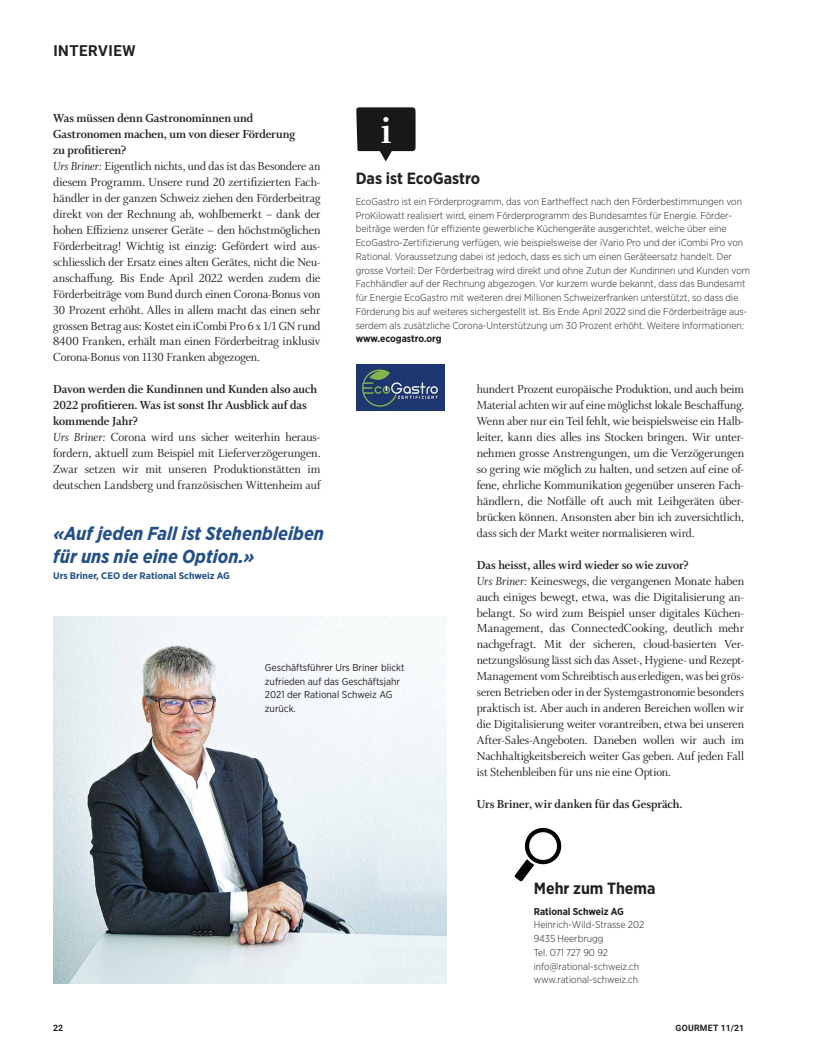
<style>
.page{position:relative;width:815px;height:1063px;background:#fff}
.page>*{position:absolute;margin:0;border:0;box-sizing:border-box;transform-origin:0 0}
.t1{font:700 40px "Whitman Display";color:#fff}
.t2{font:italic 700 18.75px/23.8px "Gotham Narrow";color:#235089}
.t3{font:700 16.25px "Gotham Narrow";color:#231f20}
.t4{font:700 15px "Roboto";letter-spacing:.035em;color:#231f20}
.t5{font:12.5px/16px "Whitman Display";letter-spacing:-.005em;color:#231f20}
.t6{font:700 12.5px "Whitman Display";color:#231f20}
.t7{font:300 10px/13.8px "Gotham Narrow";color:#231f20}
.t8{font:10px/13.8px "Gotham Narrow";color:#231f20}
.t9{font:700 10px "Gotham Narrow";color:#231f20}
.t10{font:700 9.5px "Gotham Narrow";color:#235089;scale:1.05 1}
.t11{font:700 8.75px "Roboto";letter-spacing:.035em;color:#231f20}
.s1{font-weight:700}
.s2{font-style:italic}
</style>
<div class="page">
<svg style="left:515px;top:828px;width:46px;height:53px"></svg>
<img style="left:356px;top:364px;width:89px;height:47px">
<img style="left:53px;top:617px;width:393px;height:366px">
<svg style="left:356px;top:107px;width:60px;height:54px"></svg>
<p class="t4" style="left:53px;top:41px;width:84px">INTERVIEW</p>
<p class="t5" style="left:53px;top:110px;width:269px"><span class="s1">Was müssen denn Gastronominnen und Gastronomen machen, um von dieser Förderung<br>zu profitieren?<br></span><span class="s2">Urs Briner:</span> Eigentlich nichts, und das ist das Besondere an diesem Programm. Unsere rund 20 zertifizierten Fach&shy;händler in der ganzen Schweiz ziehen den Förderbeitrag direkt von der Rechnung ab, wohlbemerkt – dank der hohen Effizienz unserer Geräte – den höchstmöglichen Förderbeitrag! Wichtig ist einzig: Gefördert wird aus&shy;schliesslich der Ersatz eines alten Gerätes, nicht die Neu&shy;anschaffung. Bis Ende April 2022 werden zudem die Förderbeiträge vom Bund durch einen Corona-Bonus von 30 Prozent erhöht. Alles in allem macht das einen sehr grossen Betrag aus: Kostet ein iCombi Pro 6 x 1/1 GN rund 8400 Franken, erhält man einen Förderbeitrag inklusiv Corona-Bonus von 1130 Franken abgezogen.</p>
<p class="t5" style="left:53px;top:381px;width:269px"><span class="s1">Davon werden die Kundinnen und Kunden also auch 2022 profitieren. Was ist sonst Ihr Ausblick auf das kommende Jahr?<br></span><span class="s2">Urs Briner:</span> Corona wird uns sicher weiterhin heraus&shy;fordern, aktuell zum Beispiel mit Lieferverzögerungen.<br>Zwar setzen wir mit unseren Produktionstätten im deutschen Landsberg und französischen Wittenheim auf</p>
<h1 class="t1" style="left:381px;top:108px;width:12px">i</h1>
<h3 class="t3" style="left:356px;top:168px;width:126px">Das ist EcoGastro</h3>
<p class="t7" style="left:356px;top:194px;width:396px">EcoGastro ist ein Förderprogramm, das von Eartheffect nach den Förderbestimmungen von ProKilowatt realisiert wird, einem Förderprogramm des Bundesamtes für Energie. Förder&shy;beiträge werden für effiziente gewerbliche Küchengeräte ausgerichtet, welche über eine EcoGastro-Zertifizierung verfügen, wie beispielsweise der iVario Pro und der iCombi Pro von Rational. Voraussetzung dabei ist jedoch, dass es sich um einen Geräteersatz handelt. Der grosse Vorteil: Der Förderbeitrag wird direkt und ohne Zutun der Kundinnen und Kunden vom Fachhändler auf der Rechnung abgezogen. Vor kurzem wurde bekannt, dass das Bundesamt für Energie EcoGastro mit weiteren drei Millionen Schweizerfranken unterstützt, so dass die Förderung bis auf weiteres sichergestellt ist. Bis Ende April 2022 sind die Förderbeiträge aus&shy;serdem als zusätzliche Corona-Unterstützung um 30 Prozent erhöht. Weitere Informationen:</p>
<p class="t9" style="left:356px;top:332px;width:88px">www.ecogastro.org</p>
<p class="t5" style="left:477px;top:382px;width:269px;text-align:justify">hundert Prozent europäische Produktion, und auch beim Material achten wir auf eine möglichst lokale Beschaffung.<br>Wenn aber nur ein Teil fehlt, wie beispielsweise ein Halb&shy;leiter, kann dies alles ins Stocken bringen. Wir unter&shy;nehmen grosse Anstrengungen, um die Verzögerungen so gering wie möglich zu halten, und setzen auf eine of&shy;fene, ehrliche Kommunikation gegenüber unseren Fach&shy;händlern, die Notfälle oft auch mit Leihgeräten über&shy;brücken können. Ansonsten aber bin ich zuversichtlich, dass sich der Markt weiter normalisieren wird.</p>
<p class="t5" style="left:477px;top:557px;width:269px"><span class="s1">Das heisst, alles wird wieder so wie zuvor?<br></span><span class="s2">Urs Briner:</span> Keineswegs, die vergangenen Monate haben auch einiges bewegt, etwa, was die Digitalisierung an&shy;belangt. So wird zum Beispiel unser digitales Küchen-Management, das ConnectedCooking, deutlich mehr nachgefragt. Mit der sicheren, cloud-basierten Ver&shy;netzungslösung lässt sich das Asset-, Hygiene- und Rezept-Management vom Schreibtisch aus erledigen, was bei grös&shy;seren Betrieben oder in der Systemgastronomie besonders praktisch ist. Aber auch in anderen Bereichen wollen wir die Digitalisierung weiter vorantreiben, etwa bei unseren After-Sales-Angeboten. Daneben wollen wir auch im Nachhaltigkeitsbereich weiter Gas geben. Auf jeden Fall ist Stehenbleiben für uns nie eine Option.</p>
<p class="t6" style="left:477px;top:797px;width:207px">Urs Briner, wir danken für das Gespräch.</p>
<h2 class="t2" style="left:53px;top:521px;width:272px">«Auf jeden Fall ist Stehenbleiben für uns nie eine Option.»</h2>
<p class="t10" style="left:53px;top:570px;width:170px">Urs Briner, CEO der Rational Schweiz AG</p>
<p class="t8" style="left:265px;top:660px;width:141px">Geschäftsführer Urs Briner blickt zufrieden auf das Geschäftsjahr<br>2021 der Rational Schweiz AG zurück.</p>
<h3 class="t3" style="left:534px;top:878px;width:123px">Mehr zum Thema</h3>
<p class="t9" style="left:534px;top:905px;width:92px">Rational Schweiz AG</p>
<p class="t7" style="left:534px;top:918px;width:112px">Heinrich-Wild-Strasse 202<br>9435 Heerbrugg<br>Tel. 071 727 90 92 info@rational-schweiz.ch www.rational-schweiz.ch</p>
<p class="t11" style="left:53px;top:1022px;width:12px">22</p>
<p class="t11" style="left:675px;top:1022px;width:70px">GOURMET 11/21</p>
</div>
